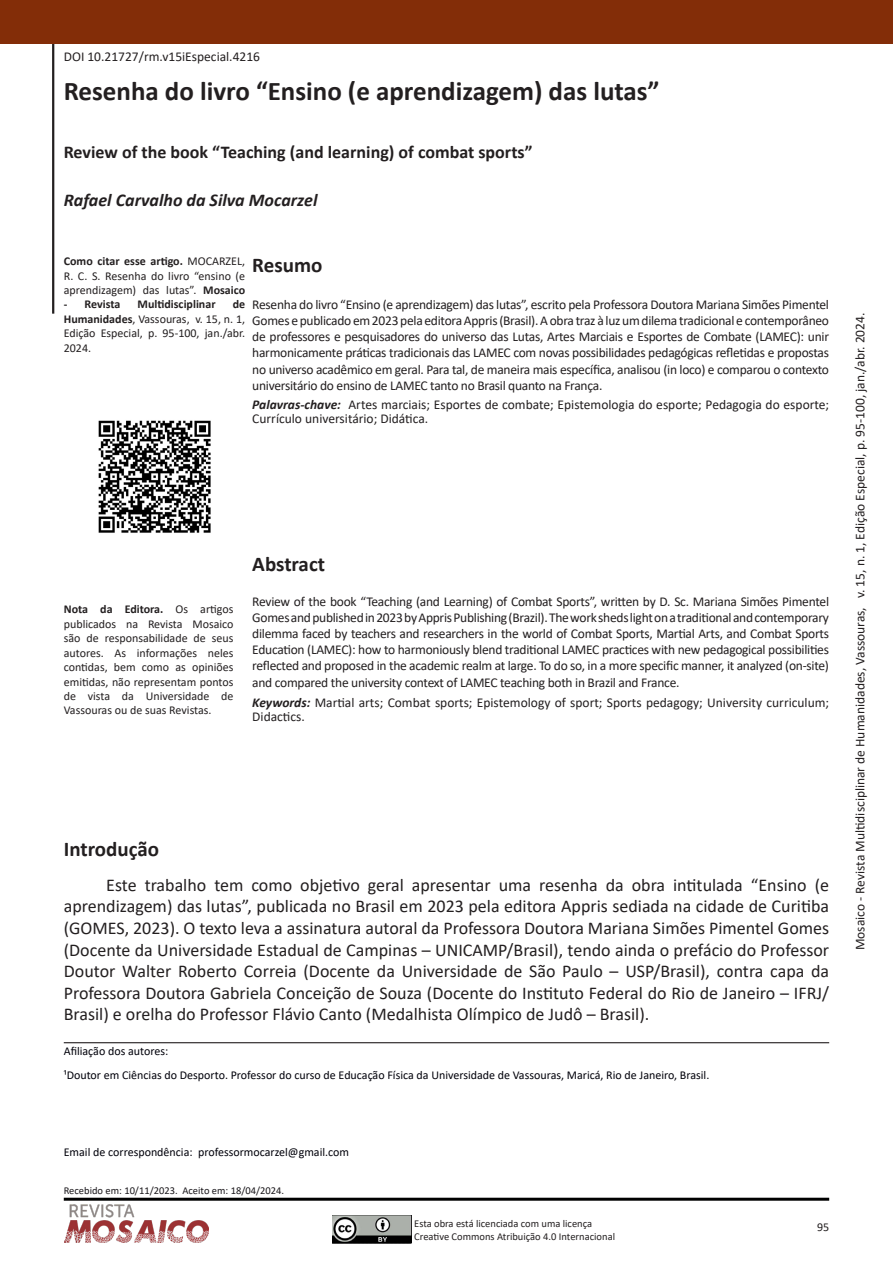
<style>
.page{position:relative;width:893px;height:1263px;background:#fff}
.page>*{position:absolute;margin:0;border:0;box-sizing:border-box;transform-origin:0 0}
.Título_principal__PT{font:700 27px "Calibri";color:#231f20}
.RM_Subtítulos{font:700 21px "Calibri";color:#231f20}
.RM_corpo_de_texto{font:18px/21.6px "Calibri";color:#231f20;text-align:justify}
.Título_principal__EN{font:700 18px "Calibri";color:#231f20}
.Autores{font:italic 700 18px "Calibri";color:#231f20}
.resumo_e_abstract{font:13.5px/16.2px "Calibri";color:#231f20;text-align:justify}
.Como_citar_artigo{font:12px/14.4px "Calibri";color:#231f20;text-align:justify}
.Histórico_autor{font:12px "Calibri";color:#00000a}
.Como_citar_artigo-2{font:700 12px "Calibri";color:#231f20}
.Título_principal__PT-2{font:10.5px "Calibri";color:#231f20}
.t1{font:10.5px "Calibri";color:#1a171b}
.s1{font-weight:700}
.s2{font-weight:700;font-style:italic}
.s3{color:#fff}
</style>
<div class="page">
<hr style="left:64px;top:1198px;width:765px;height:3px;background:#000">
<hr style="left:52px;top:43px;width:2px;height:271px;background:#231f20">
<div style="left:0;top:0;width:893px;height:43px;background:#832d08"></div>
<img style="left:64px;top:1205px;width:145px;height:38px">
<hr style="left:64px;top:1042px;width:765px;height:1px;background:#231f20">
<img style="left:333px;top:1215px;width:79px;height:28px">
<img style="left:98px;top:420px;width:113px;height:113px">
<p class="resumo_e_abstract" style="left:64px;top:48px;width:198px">DOI 10.21727/rm.v15iEspecial.4216</p>
<p class="Título_principal__PT" style="left:64px;top:72px;width:597px">Resenha do livro “Ensino (e aprendizagem) das lutas”</p>
<p class="Título_principal__EN" style="left:64px;top:139px;width:470px">Review of the book “Teaching (and learning) of combat sports”</p>
<p class="Autores" style="left:64px;top:188px;width:255px">Rafael Carvalho da Silva Mocarzel</p>
<p class="Como_citar_artigo" style="left:64px;top:254px;width:183px"><span class="s1">Como citar esse artigo.</span> MOCARZEL, R. C. S. Resenha do livro “ensino (e aprendizagem) das lutas”. <span class="s1">Mosaico</span></p>
<p class="Como_citar_artigo-2" style="left:64px;top:296px;width:58px">- Revista</p>
<p class="Como_citar_artigo-2" style="left:138px;top:296px;width:80px">Multidisciplinar</p>
<p class="RM_Subtítulos" style="left:252px;top:250px;width:72px">Resumo</p>
<p class="resumo_e_abstract" style="left:252px;top:296px;width:578px">Resenha do livro “Ensino (e aprendizagem) das lutas”, escrito pela Professora Doutora Mariana Simões Pimentel Gomes e publicado em 2023 pela editora Appris (Brasil). A obra traz à luz um dilema tradicional e contemporâneo de professores e pesquisadores do universo das Lutas, Artes Marciais e Esportes de Combate (LAMEC): unir harmonicamente práticas tradicionais das LAMEC com novas possibilidades pedagógicas refletidas e propostas no universo acadêmico em geral. Para tal, de maneira mais específica, analisou (in loco) e comparou o contexto universitário do ensino de LAMEC tanto no Brasil quanto na França.</p>
<p class="resumo_e_abstract" style="left:252px;top:396px;width:578px;line-height:14.4px"><span class="s2">Palavras-chave:</span> Artes marciais; Esportes de combate; Epistemologia do esporte; Pedagogia do esporte;<br>Currículo universitário; Didática.</p>
<p class="Como_citar_artigo" style="left:64px;top:297px;width:183px;text-indent:169px"><span class="s1">de Humanidades</span>, Vassouras, v. 15, n. 1, Edição Especial, p. 95-100, jan./abr.<br><span class="s3">2024.</span></p>
<p class="Como_citar_artigo" style="left:64px;top:602px;width:171px"><span class="s1">Nota da Editora.</span> Os artigos publicados na Revista Mosaico são de responsabilidade de seus autores. As informações neles contidas, bem como as opiniões emitidas, não representam pontos de vista da Universidade de Vassouras ou de suas Revistas.</p>
<p class="RM_Subtítulos" style="left:252px;top:549px;width:74px">Abstract</p>
<p class="resumo_e_abstract" style="left:252px;top:593px;width:578px">Review of the book “Teaching (and Learning) of Combat Sports”, written by D. Sc. Mariana Simões Pimentel Gomes and published in 2023 by Appris Publishing (Brazil). The work sheds light on a traditional and contemporary dilemma faced by teachers and researchers in the world of Combat Sports, Martial Arts, and Combat Sports Education (LAMEC): how to harmoniously blend traditional LAMEC practices with new pedagogical possibilities reflected and proposed in the academic realm at large. To do so, in a more specific manner, it analyzed (on-site) and compared the university context of LAMEC teaching both in Brazil and France.</p>
<p class="resumo_e_abstract" style="left:252px;top:695px;width:578px;line-height:14.4px"><span class="s2">Keywords:</span> Martial arts; Combat sports; Epistemology of sport; Sports pedagogy; University curriculum;<br>Didactics.</p>
<p class="RM_Subtítulos" style="left:64px;top:834px;width:97px">Introdução</p>
<p class="RM_corpo_de_texto" style="left:64px;top:873px;width:767px;text-indent:43px">Este trabalho tem como objetivo geral apresentar uma resenha da obra intitulada “Ensino (e aprendizagem) das lutas”, publicada no Brasil em 2023 pela editora Appris sediada na cidade de Curitiba (GOMES, 2023). O texto leva a assinatura autoral da Professora Doutora Mariana Simões Pimentel Gomes (Docente da Universidade Estadual de Campinas – UNICAMP/Brasil), tendo ainda o prefácio do Professor Doutor Walter Roberto Correia (Docente da Universidade de São Paulo – USP/Brasil), contra capa da Professora Doutora Gabriela Conceição de Souza (Docente do Instituto Federal do Rio de Janeiro – IFRJ/ Brasil) e orelha do Professor Flávio Canto (Medalhista Olímpico de Judô – Brasil).</p>
<p class="Histórico_autor" style="left:64px;top:1043px;width:106px">Afiliação dos autores:</p>
<p class="Histórico_autor" style="left:64px;top:1067px;width:647px">¹Doutor em Ciências do Desporto. Professor do curso de Educação Física da Universidade de Vassouras, Maricá, Rio de Janeiro, Brasil.</p>
<p class="resumo_e_abstract" style="left:852px;top:950px;width:639px;rotate:-90deg">Mosaico - Revista Multidisciplinar de Humanidades, Vassouras, v. 15, n. 1, Edição Especial, p. 95-100, jan./abr. <span class="s3">2024.</span></p>
<p class="Histórico_autor" style="left:64px;top:1143px;width:287px">Email de correspondência: professormocarzel@gmail.com</p>
<p class="t1" style="left:64px;top:1183px;width:222px">Recebido em: 10/11/2023. Aceito em: 18/04/2024.</p>
<p class="Título_principal__PT-2" style="left:414px;top:1216px;width:179px">Esta obra está licenciada com uma licença</p>
<p class="Título_principal__PT-2" style="left:414px;top:1229px;width:202px">Creative Commons Atribuição 4.0 Internacional</p>
<p class="Como_citar_artigo" style="left:817px;top:1219px;width:14px">95</p>
</div>
